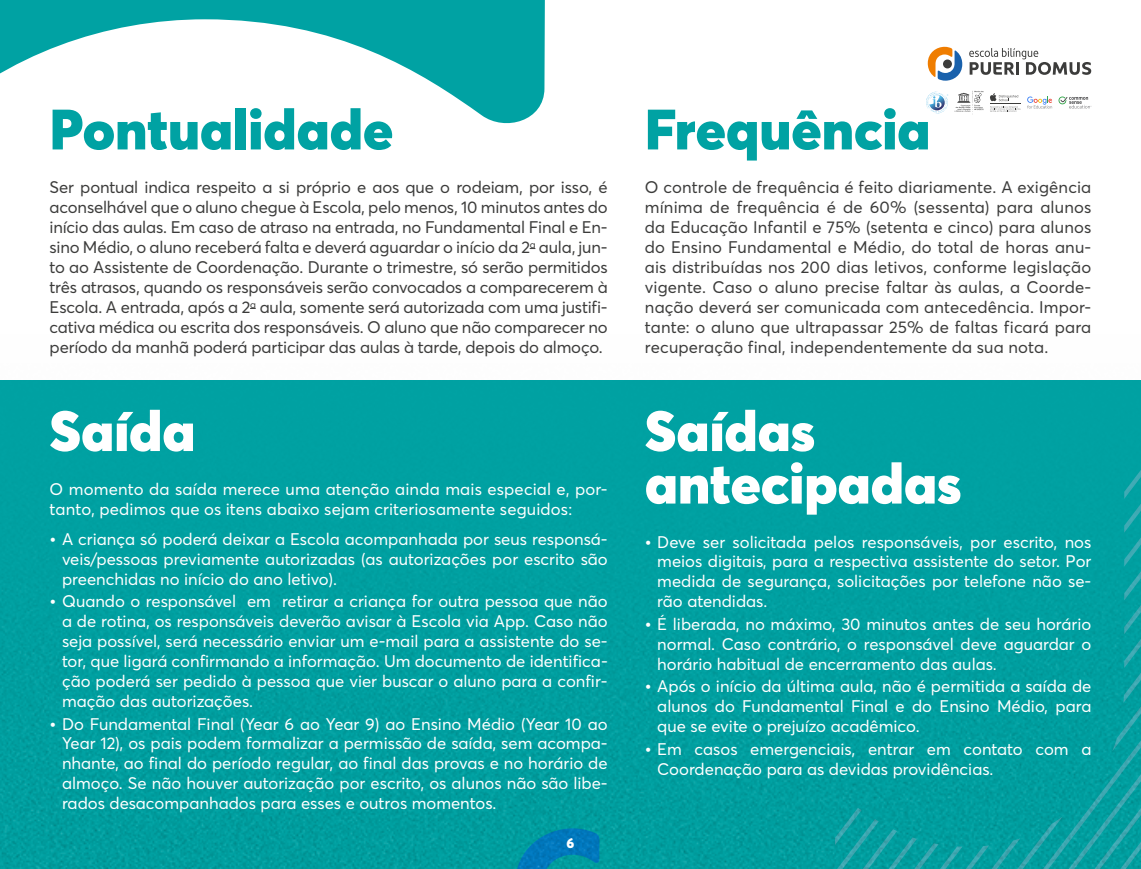
<style>
.page{position:relative;width:1141px;height:869px;background:#fff}
.page>*{position:absolute;margin:0;border:0;box-sizing:border-box;transform-origin:0 0}
.t1{font:900 56px "Averta PE";color:#00a2a3}
.t2{font:900 56px/52.5px "Averta PE";color:#fff}
.t3{font:16.62px/19.9px "Averta PE";color:#fff;text-align:justify}
.t4{font:16.62px/19.9px "Averta PE";letter-spacing:-.005em;color:#3c3c3b;text-align:justify}
.t5{font:900 14px "Averta PE";color:#fff}
.s1{font-weight:800}
</style>
<div class="page">
<svg style="left:0;top:0;width:545px;height:124px"></svg>
<img style="left:0;top:248px;width:1141px;height:620px">
<svg style="left:969px;top:48px;width:122px;height:27px"></svg>
<svg style="left:928px;top:47px;width:34px;height:34px"></svg>
<svg style="left:1027px;top:96px;width:25px;height:12px"></svg>
<svg style="left:926px;top:92px;width:22px;height:21px"></svg>
<svg style="left:1058px;top:96px;width:33px;height:12px"></svg>
<svg style="left:955px;top:91px;width:29px;height:23px"></svg>
<svg style="left:990px;top:93px;width:31px;height:19px"></svg>
<h1 class="t1" style="left:50px;top:90px;width:345px">Pontualidade</h1>
<p class="t4" style="left:50px;top:177px;width:560px">Ser pontual indica respeito a si próprio e aos que o rodeiam, por isso, é aconselhável que o aluno chegue à Escola, pelo menos, 10 minutos antes do início das aulas. Em caso de atraso na entrada, no Fundamental Final e En&shy;sino Médio, o aluno receberá falta e deverá aguardar o início da 2<sup>a</sup> aula, jun&shy;to ao Assistente de Coordenação. Durante o trimestre, só serão permitidos três atrasos, quando os responsáveis serão convocados a comparecerem à Escola. A entrada, após a 2<sup>a</sup> aula, somente será autorizada com uma justifi&shy;cativa médica ou escrita dos responsáveis. O aluno que não comparecer no período da manhã poderá participar das aulas à tarde, depois do almoço.</p>
<h1 class="t2" style="left:50px;top:402px;width:147px">Saída</h1>
<p class="t3" style="left:50px;top:478px;width:560px">O momento da saída merece uma atenção ainda mais especial e, por&shy;tanto, pedimos que os itens abaixo sejam criteriosamente seguidos:</p>
<p class="t3" style="left:62px;top:528px;width:547px;text-indent:-12px"><span class="s1">•</span> A criança só poderá deixar a Escola acompanhada por seus responsá&shy;veis/pessoas previamente autorizadas (as autorizações por escrito são preenchidas no início do ano letivo).</p>
<p class="t3" style="left:62px;top:590px;width:547px;text-indent:-12px"><span class="s1">•</span> Quando o responsável em retirar a criança for outra pessoa que não a de rotina, os responsáveis deverão avisar à Escola via App. Caso não seja possível, será necessário enviar um e-mail para a assistente do se&shy;tor, que ligará confirmando a informação. Um documento de identifica&shy;ção poderá ser pedido à pessoa que vier buscar o aluno para a confir&shy;mação das autorizações.</p>
<p class="t3" style="left:62px;top:712px;width:547px;text-indent:-12px"><span class="s1">•</span> Do Fundamental Final (Year 6 ao Year 9) ao Ensino Médio (Year 10 ao Year 12), os pais podem formalizar a permissão de saída, sem acompa&shy;nhante, ao final do período regular, ao final das provas e no horário de almoço. Se não houver autorização por escrito, os alunos não são libe&shy;rados desacompanhados para esses e outros momentos.</p>
<p class="t5" style="left:567px;top:832px;width:9px">6</p>
<h1 class="t1" style="left:645px;top:90px;width:287px">Frequência</h1>
<p class="t4" style="left:645px;top:177px;width:448px">O controle de frequência é feito diariamente. A exigência mínima de frequência é de 60% (sessenta) para alunos da Educação Infantil e 75% (setenta e cinco) para alunos do Ensino Fundamental e Médio, do total de horas anu&shy;ais distribuídas nos 200 dias letivos, conforme legislação vigente. Caso o aluno precise faltar às aulas, a Coorde&shy;nação deverá ser comunicada com antecedência. Impor&shy;tante: o aluno que ultrapassar 25% de faltas ficará para recuperação final, independentemente da sua nota.</p>
<h1 class="t2" style="left:645px;top:402px;width:318px">Saídas antecipadas</h1>
<p class="t3" style="left:657px;top:530px;width:436px;text-indent:-12px"><span class="s1">•</span> Deve ser solicitada pelos responsáveis, por escrito, nos meios digitais, para a respectiva assistente do setor. Por medida de segurança, solicitações por telefone não se&shy;rão atendidas.</p>
<p class="t3" style="left:657px;top:613px;width:436px;text-indent:-12px"><span class="s1">•</span> É liberada, no máximo, 30 minutos antes de seu horário normal. Caso contrário, o responsável deve aguardar o horário habitual de encerramento das aulas.</p>
<p class="t3" style="left:657px;top:675px;width:436px;text-indent:-12px"><span class="s1">•</span> Após o início da última aula, não é permitida a saída de alunos do Fundamental Final e do Ensino Médio, para que se evite o prejuízo acadêmico.</p>
<p class="t3" style="left:657px;top:737px;width:436px;text-indent:-12px"><span class="s1">•</span> Em casos emergenciais, entrar em contato com a<br>Coordenação para as devidas providências.</p>
</div>
